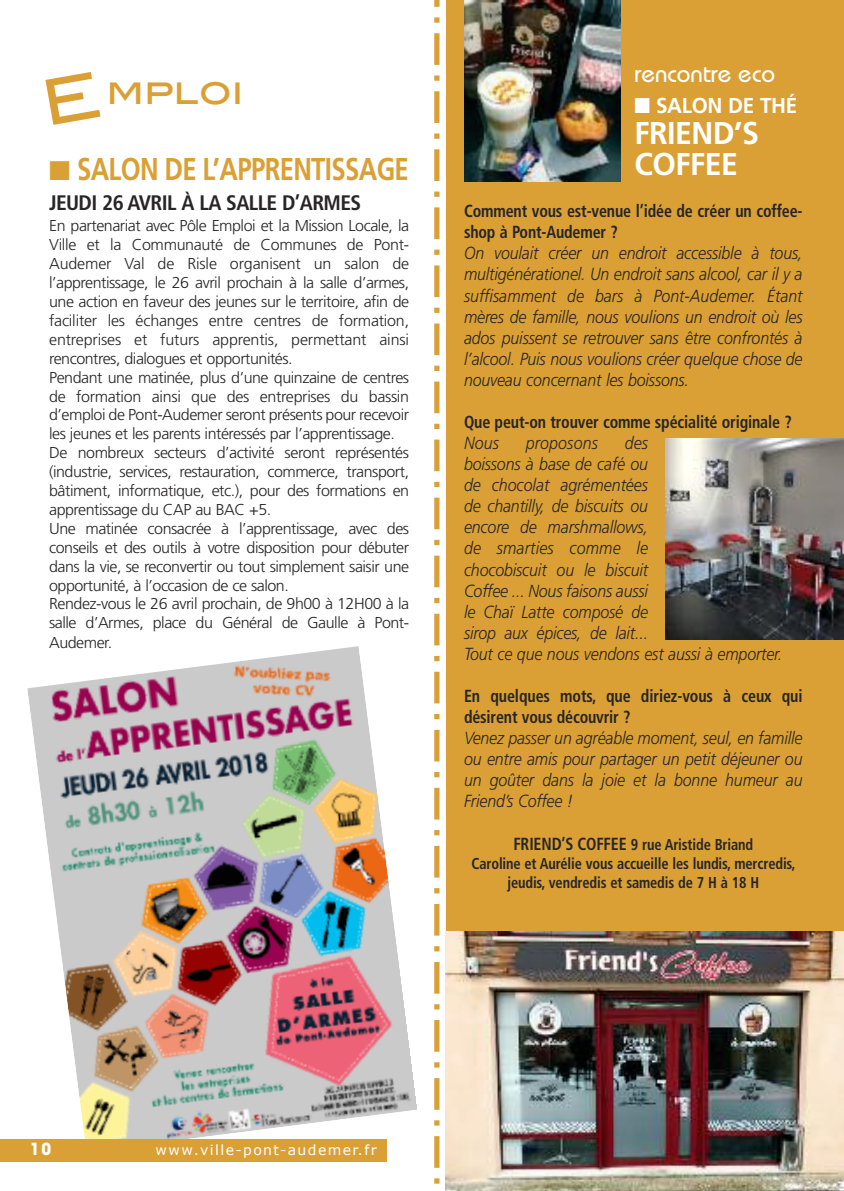
<style>
.page{position:relative;width:844px;height:1191px;background:#fff}
.page>*{position:absolute;margin:0;border:0;box-sizing:border-box;transform-origin:0 0}
.t1{font:35px "Blair Md ITCTT Medium";color:#dba035}
.t2{font:700 31.5px "Frutiger";letter-spacing:-.025em;color:#dba035;scale:.82 1}
.t3{font:700 31.5px/30.8px "Frutiger";letter-spacing:-.015em;color:#fff;scale:.96 1}
.t4{font:500 24.5px "Bauhaus";color:#fff}
.t5{font:700 21.53px "Frutiger";letter-spacing:-.015em;color:#fff;scale:.96 1}
.t6{font:700 condensed 21px "Frutiger";letter-spacing:-.03em;color:#272526}
.t7{font:italic 300 17.5px/21px "Frutiger";letter-spacing:-.01em;color:#272526;text-align:justify;scale:.91 1}
.t8{font:700 condensed 17.5px/21px "Frutiger";letter-spacing:-.01em;color:#272526;scale:.91 1}
.t9{font:italic 300 17.5px "Frutiger";letter-spacing:.01em;color:#272526;scale:.91 1}
.t10{font:700 17.5px "Bauhaus";color:#fff}
.t11{font:300 15.75px/18.9px "Frutiger";letter-spacing:-.03em;color:#272526}
.t12{font:700 condensed 15.75px/19.2px "Frutiger";letter-spacing:-.01em;color:#272526;text-align:center;scale:.91 1}
.t13{font:14px "Verdana";letter-spacing:.1em;color:#fff}
.s1{font-size:17.5px}
</style>
<div class="page">
<div style="left:446px;top:0;width:397px;height:1191px;background:#dba035"></div>
<svg style="left:434px;top:0;width:5px;height:1184px"></svg>
<img style="left:27px;top:646px;width:390px;height:492px">
<div style="left:0;top:1138px;width:387px;height:23px;background:#dba035"></div>
<img style="left:464px;top:0;width:156px;height:181px">
<img style="left:446px;top:931px;width:397px;height:260px">
<img style="left:665px;top:438px;width:178px;height:201px">
<h1 class="t1" style="left:106px;top:62px;width:138px">mploi</h1>
<h2 class="t2" style="left:49px;top:156px;width:440px">■ SALON DE L’APPRENTISSAGE</h2>
<h3 class="t6" style="left:49px;top:194px;width:313px">JEUDI 26 AVRIL À LA SALLE D’ARMES</h3>
<p class="t11" style="left:49px;top:218px;width:361px">En partenariat avec Pôle Emploi et la Mission Locale, la Ville et la Communauté de Communes de Pont-Audemer Val de Risle organisent un salon de l’apprentissage, le 26 avril prochain à la salle d’armes, une action en faveur des jeunes sur le territoire, afin de faciliter les échanges entre centres de formation, entreprises et futurs apprentis, permettant ainsi rencontres, dialogues et opportunités.<br>Pendant une matinée, plus d’une quinzaine de centres de formation ainsi que des entreprises du bassin d’emploi de Pont-Audemer seront présents pour recevoir les jeunes et les parents intéressés par l’apprentissage.<br>De nombreux secteurs d’activité seront représentés (industrie, services, restauration, commerce, transport, bâtiment, informatique, etc.), pour des formations en apprentissage du CAP au BAC +5.<br>Une matinée consacrée à l’apprentissage, avec des conseils et des outils à votre disposition pour débuter dans la vie, se reconvertir ou tout simplement saisir une opportunité, à l’occasion de ce salon.<br>Rendez-vous le 26 avril prochain, de 9h00 à 12H00 à la salle d’Armes, place du Général de Gaulle à Pont-Audemer.</p>
<h3 class="t4" style="left:634px;top:64px;width:142px">rencontre eco</h3>
<h3 class="t5" style="left:634px;top:97px;width:171px">■ SALON DE THÉ</h3>
<h2 class="t3" style="left:634px;top:120px;width:131px">FRIEND’S<br>COFFEE</h2>
<p class="t8" style="left:464px;top:202px;width:373px">Comment vous est-venue l’idée de créer un coffee&shy;shop à Pont-Audemer ?</p>
<p class="t7" style="left:464px;top:244px;width:373px">On voulait créer un endroit accessible à tous, multigénérationel. Un endroit sans alcool, car il y a suffisamment de bars à Pont-Audemer. Étant mères de famille, nous voulions un endroit où les ados puissent se retrouver sans être confrontés à l’alcool. Puis nous voulions créer quelque chose de nouveau concernant les boissons.</p>
<p class="t8" style="left:464px;top:413px;width:361px">Que peut-on trouver comme spécialité originale ?</p>
<p class="t7" style="left:464px;top:434px;width:40px">Nous</p>
<p class="t9" style="left:525px;top:436px;width:81px">proposons</p>
<p class="t7" style="left:464px;top:434px;width:351px;text-align:left;text-indent:161px">des<br>boissons à base de café ou<br>de chocolat agrémentées<br>de chantilly, de biscuits ou<br>encore de marshmallows,<br>de smarties comme le<br>chocobiscuit ou le biscuit<br>Coffee ... Nous faisons aussi<br>le Chaï Latte composé de<br>sirop aux épices, de lait...<br>Tout ce que nous vendons est aussi à emporter.</p>
<p class="t8" style="left:464px;top:687px;width:373px">En quelques mots, que diriez-vous à ceux qui désirent vous découvrir ?</p>
<p class="t7" style="left:464px;top:729px;width:373px">Venez passer un agréable moment, seul, en famille ou entre amis pour partager un petit déjeuner ou un goûter dans la joie et la bonne humeur au Friend’s Coffee !</p>
<p class="t12" style="left:471px;top:835px;width:357px"><span class="s1">FRIEND’S COFFEE</span> 9 rue Aristide Briand<br>Caroline et Aurélie vous accueille les lundis, mercredis, jeudis, vendredis et samedis de 7 H à 18 H</p>
<p class="t10" style="left:30px;top:1142px;width:23px">10</p>
<p class="t13" style="left:156px;top:1140px;width:222px">www.ville-pont-audemer.fr</p>
</div>
